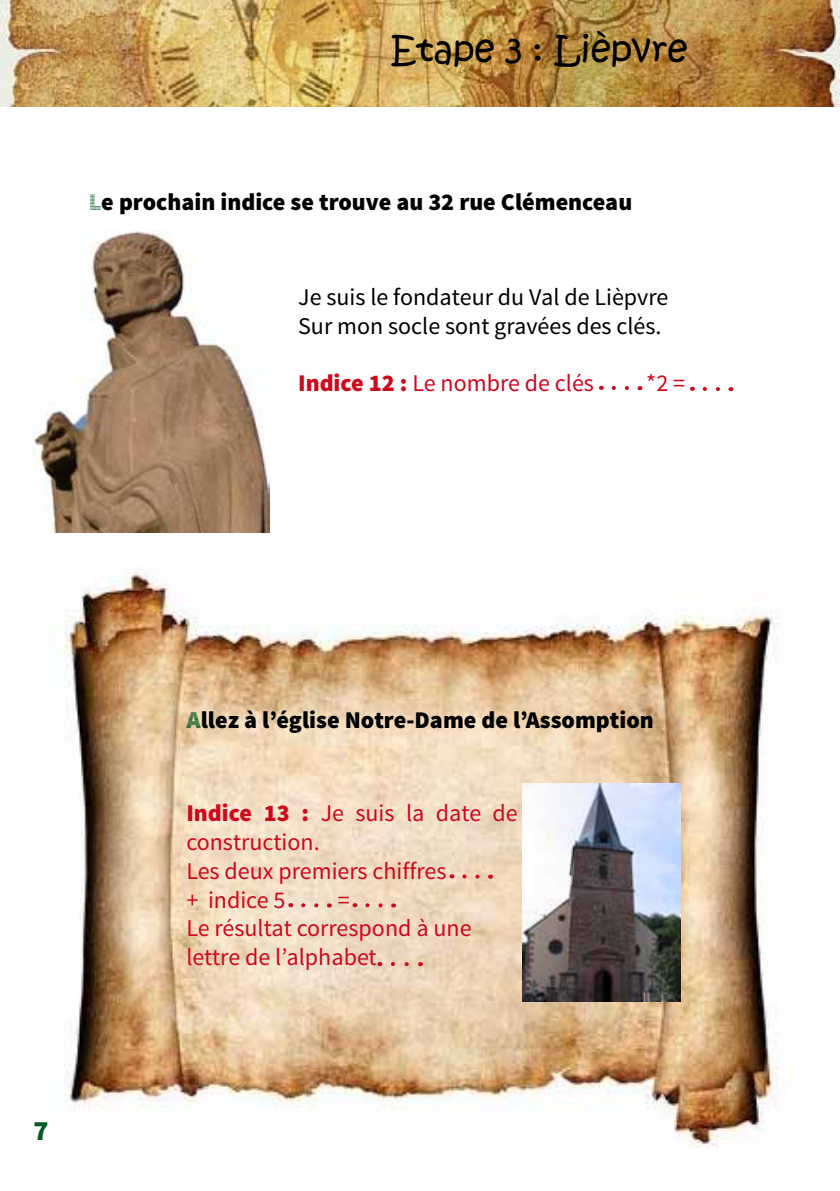
<style>
.page{position:relative;width:840px;height:1191px;background:#fff}
.page>*{position:absolute;margin:0;border:0;box-sizing:border-box;transform-origin:0 0}
.t1{font:36px "Kristen ITC";color:#000}
.t2{font:900 28px "Source Sans Pro";color:#005c24}
.t3{font:24px/28.8px "Source Sans Pro";color:#cd071e}
.t4{font:900 24px "Source Sans Pro";color:#000}
.t5{font:24px/28.8px "Source Sans Pro";color:#000}
.s1{font-family:"Source Sans Pro DISPLAY";font-weight:400;color:#005c24}
.s2{font-weight:900}
</style>
<div class="page">
<img style="left:0;top:0;width:838px;height:106px">
<img style="left:33px;top:230px;width:237px;height:302px">
<svg style="left:613px;top:386px;width:16px;height:4px"></svg>
<svg style="left:704px;top:387px;width:16px;height:4px"></svg>
<img style="left:62px;top:567px;width:731px;height:580px">
<svg style="left:464px;top:874px;width:19px;height:4px"></svg>
<svg style="left:303px;top:903px;width:19px;height:4px"></svg>
<svg style="left:367px;top:903px;width:19px;height:4px"></svg>
<img style="left:522px;top:783px;width:158px;height:218px">
<svg style="left:392px;top:962px;width:21px;height:4px"></svg>
<h1 class="t1" style="left:390px;top:26px;width:298px">Etape 3 : Lièpvre</h1>
<p class="t4" style="left:89px;top:186px;width:544px"><span class="s1">L</span>e prochain indice se trouve au 32 rue Clémenceau</p>
<p class="t5" style="left:298px;top:283px;width:371px">Je suis le fondateur du Val de Lièpvre<br>Sur mon socle sont gravées des clés.</p>
<p class="t3" style="left:298px;top:369px;width:297px"><span class="s2">Indice 12 :</span> Le nombre de clés</p>
<p class="t3" style="left:646px;top:369px;width:40px">*2 =</p>
<p class="t2" style="left:33px;top:1112px;width:17px">7</p>
<p class="t4" style="left:186px;top:704px;width:468px"><span class="s1">A</span>llez à l’église Notre-Dame de l’Assomption</p>
<p class="t3" style="left:186px;top:799px;width:333px"><span class="s2">Indice 13 :</span> Je suis la date de construction.<br>Les deux premiers chiffres<br>+ indice 5</p>
<p class="t3" style="left:186px;top:885px;width:286px;text-indent:151px">=<br>Le résultat correspond à une lettre de l’alphabet</p>
</div>
